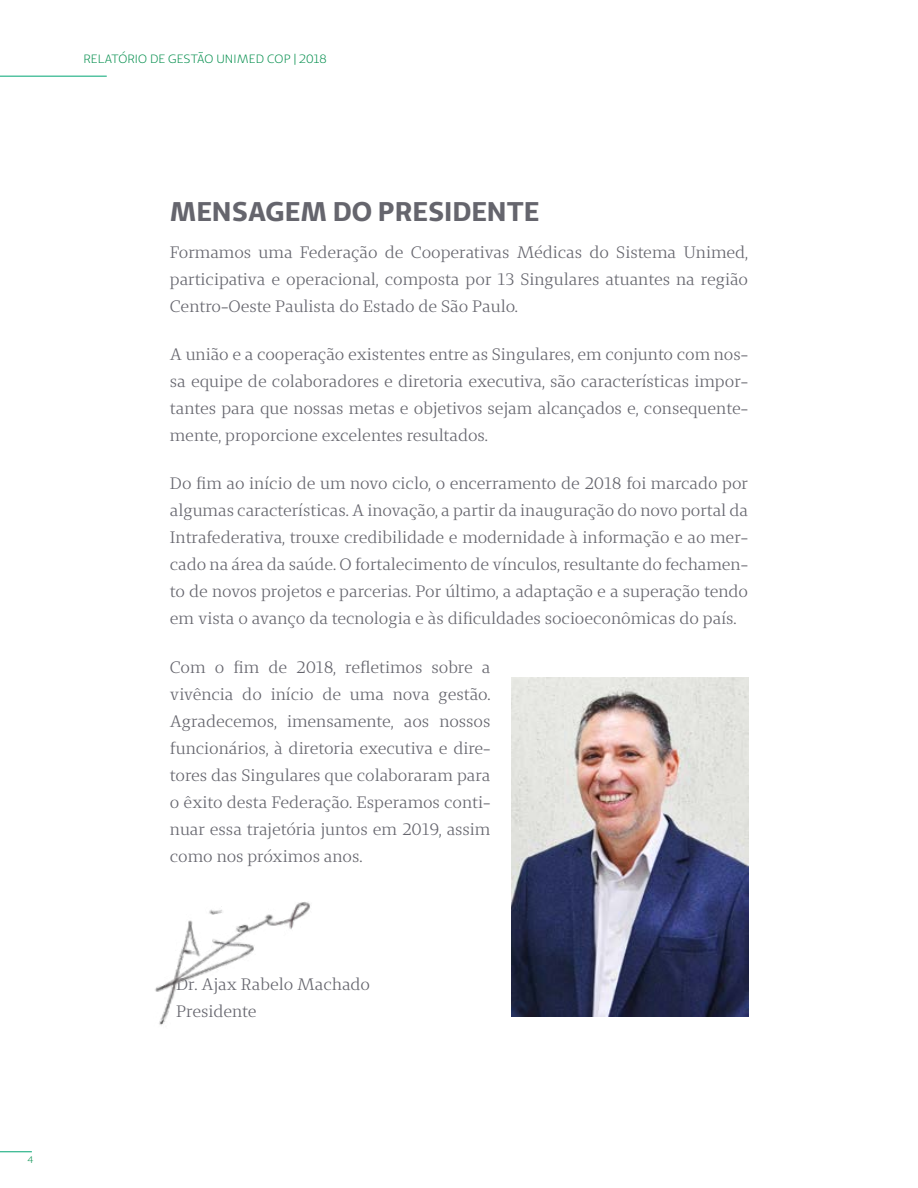
<style>
.page{position:relative;width:918px;height:1188px;background:#fff}
.page>*{position:absolute;margin:0;border:0;box-sizing:border-box;transform-origin:0 0}
.t1{font:700 27px "Unimed Sans";color:#65656d}
.t2{font:16.5px/27px "Unimed Serif";color:#65656d;text-align:justify}
.t3{font:12px "Unimed Sans";letter-spacing:.01em;color:#008d4b}
.t4{font:9.45px "Unimed Sans";color:#008d4b}
</style>
<div class="page">
<hr style="left:0;top:76px;width:107px;height:1px;background:#00a573">
<hr style="left:0;top:1151px;width:32px;height:1px;background:#00a573">
<img style="left:512px;top:677px;width:236px;height:339px">
<img style="left:155px;top:902px;width:155px;height:123px">
<p class="t3" style="left:83px;top:51px;width:245px">RELATÓRIO DE GESTÃO UNIMED COP | 2018</p>
<h1 class="t1" style="left:170px;top:193px;width:371px">MENSAGEM DO PRESIDENTE</h1>
<p class="t2" style="left:170px;top:238px;width:580px">Formamos uma Federação de Cooperativas Médicas do Sistema Unimed, participativa e operacional, composta por 13 Singulares atuantes na região Centro-Oeste Paulista do Estado de São Paulo.</p>
<p class="t2" style="left:170px;top:341px;width:580px">A união e a cooperação existentes entre as Singulares, em conjunto com nos&shy;sa equipe de colaboradores e diretoria executiva, são características impor&shy;tantes para que nossas metas e objetivos sejam alcançados e, consequente&shy;mente, proporcione excelentes resultados.</p>
<p class="t2" style="left:170px;top:470px;width:580px">Do fim ao início de um novo ciclo, o encerramento de 2018 foi marcado por algumas características. A inovação, a partir da inauguração do novo portal da Intrafederativa, trouxe credibilidade e modernidade à informação e ao mer&shy;cado na área da saúde. O fortalecimento de vínculos, resultante do fechamen&shy;to de novos projetos e parcerias. Por último, a adaptação e a superação tendo em vista o avanço da tecnologia e às dificuldades socioeconômicas do país.</p>
<p class="t2" style="left:170px;top:653px;width:322px">Com o fim de 2018, refletimos sobre a vivência do início de uma nova gestão.<br>Agradecemos, imensamente, aos nossos funcionários, à diretoria executiva e dire&shy;tores das Singulares que colaboraram para o êxito desta Federação. Esperamos conti&shy;nuar essa trajetória juntos em 2019, assim como nos próximos anos.</p>
<p class="t2" style="left:176px;top:971px;width:195px">Dr. Ajax Rabelo Machado<br>Presidente</p>
<p class="t4" style="left:27px;top:1154px;width:8px">4</p>
</div>
